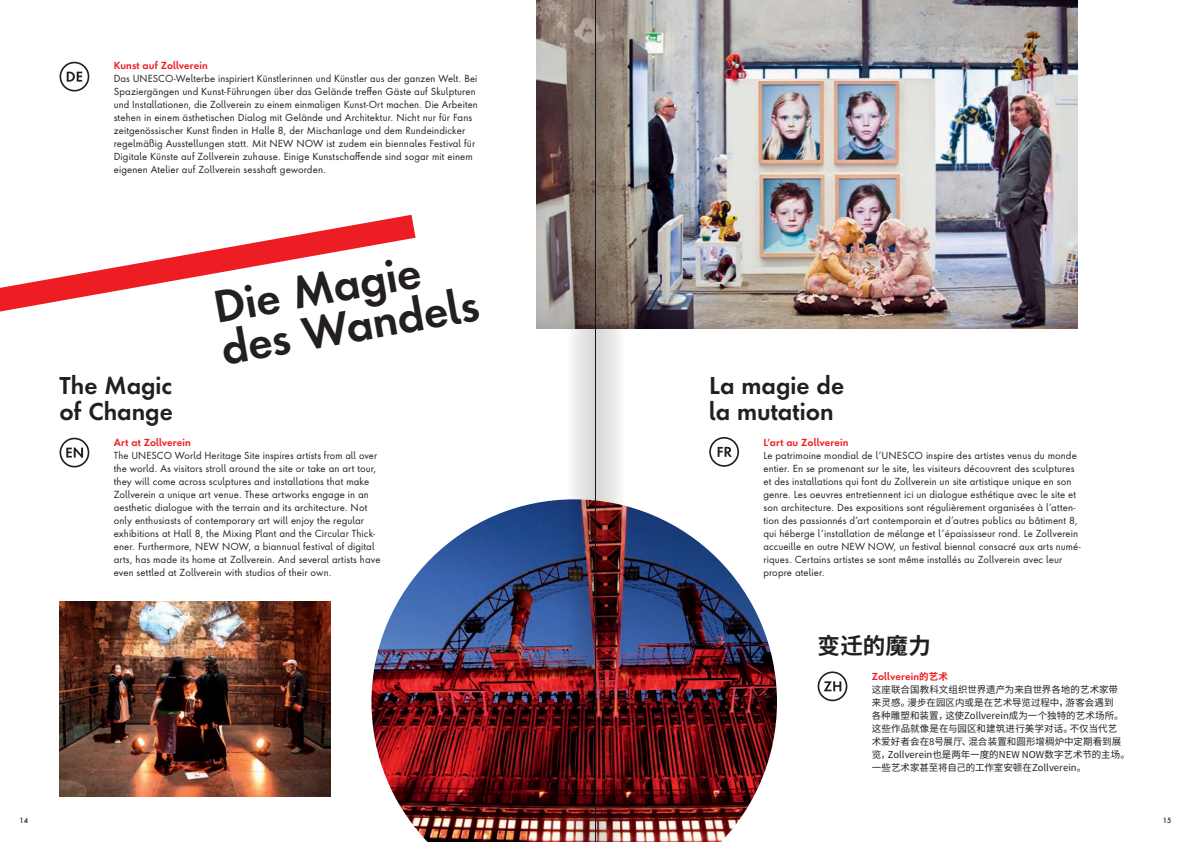
<style>
.page{position:relative;width:1191px;height:842px;background:#fff}
.page>*{position:absolute;margin:0;border:0;box-sizing:border-box;transform-origin:0 0}
.t1{font:600 42px/42px "Futura ND Alt";color:#231f20}
.t2{font:600 22.5px/26px "Futura ND Alt";color:#231f20}
.t3{font:700 22.5px "Source Han Sans CN";letter-spacing:.01em;color:#231f20}
.t4{font:9.5px/13px "Futura ND Alt";letter-spacing:.01em;color:#231f20}
.t5{font:9.5px/13px "Source Han Sans CN";letter-spacing:.005em;color:#231f20}
.t6{font:600 9.5px "Futura ND Alt";letter-spacing:.01em;color:#ee1d23}
.t7{font:500 7px "Futura ND Alt";color:#231f20}
.s1{font-family:"Source Han Sans CN";font-weight:700}
</style>
<div class="page">
<img style="left:536px;top:0;width:541px;height:329px">
<svg style="left:60px;top:62px;width:29px;height:30px"></svg>
<svg style="left:60px;top:438px;width:29px;height:29px"></svg>
<svg style="left:709px;top:437px;width:30px;height:30px"></svg>
<svg style="left:817px;top:671px;width:30px;height:30px"></svg>
<img style="left:371px;top:500px;width:406px;height:342px">
<img style="left:60px;top:602px;width:270px;height:195px">
<svg style="left:0;top:214px;width:416px;height:98px"></svg>
<img style="left:595px;top:0;width:38px;height:842px">
<img style="left:558px;top:0;width:37px;height:842px">
<p class="t6" style="left:114px;top:59px;width:96px">Kunst auf Zollverein</p>
<p class="t4" style="left:114px;top:71px;width:366px">Das UNESCO-Welterbe inspiriert Künstlerinnen und Künstler aus der ganzen Welt. Bei Spaziergängen und Kunst-Führungen über das Gelände treffen Gäste auf Skulpturen und Installationen, die Zollverein zu einem einmaligen Kunst-Ort machen. Die Arbeiten stehen in einem ästhetischen Dialog mit Gelände und Architektur. Nicht nur für Fans zeitgenössischer Kunst finden in Halle 8, der Mischanlage und dem Rundeindicker regelmäßig Ausstellungen statt. Mit NEW NOW ist zudem ein biennales Festival für Digitale Künste auf Zollverein zuhause. Einige Kunstschaffende sind sogar mit einem eigenen Atelier auf Zollverein sesshaft geworden.</p>
<h1 class="t1" style="left:210px;top:287px;width:263px;rotate:-10deg">Die Magie des Wandels</h1>
<h2 class="t2" style="left:60px;top:372px;width:115px">The Magic of Change</h2>
<h2 class="t2" style="left:709px;top:372px;width:137px">La magie de la mutation</h2>
<p class="t6" style="left:114px;top:436px;width:79px">Art at Zollverein</p>
<p class="t4" style="left:114px;top:448px;width:268px">The UNESCO World Heritage Site inspires artists from all over the world. As visitors stroll around the site or take an art tour, they will come across sculptures and installations that make Zollverein a unique art venue. These artworks engage in an aesthetic dialogue with the terrain and its architecture. Not only enthusiasts of contemporary art will enjoy the regular exhibitions at Hall 8, the Mixing Plant and the Circular Thick&shy;ener. Furthermore, NEW NOW, a biannual festival of digital arts, has made its home at Zollverein. And several artists have even settled at Zollverein with studios of their own.</p>
<p class="t6" style="left:763px;top:436px;width:87px">L’art au Zollverein</p>
<p class="t4" style="left:763px;top:448px;width:319px">Le patrimoine mondial de l’UNESCO inspire des artistes venus du monde entier. En se promenant sur le site, les visiteurs découvrent des sculptures et des installations qui font du Zollverein un site artistique unique en son genre. Les oeuvres entretiennent ici un dialogue esthétique avec le site et son architecture. Des expositions sont régulièrement organisées à l’atten&shy;tion des passionnés d’art contemporain et d’autres publics au bâtiment 8, qui héberge l’installation de mélange et l’épaississeur rond. Le Zollverein accueille en outre NEW NOW, un festival biennal consacré aux arts numé&shy;riques. Certains artistes se sont même installés au Zollverein avec leur propre atelier.</p>
<h2 class="t3" style="left:817px;top:633px;width:115px">变迁的魔力</h2>
<p class="t6" style="left:871px;top:670px;width:78px">Zollverein<span class="s1">的艺术</span></p>
<p class="t5" style="left:871px;top:683px;width:259px">这座联合国教科文组织世界遗产为来自世界各地的艺术家带来灵感。漫步在园区内或是在艺术导览过程中，游客会遇到<br>各种雕塑和装置，这使Zollverein成为一个独特的艺术场所。这些作品就像是在与园区和建筑进行美学对话。不仅当代艺<br>术爱好者会在8号展厅、混合装置和圆形增稠炉中定期看到展览，Zollverein也是两年一度的NEW NOW数字艺术节的主场。一些艺术家甚至将自己的工作室安顿在Zollverein。</p>
<p class="t7" style="left:20px;top:815px;width:10px">14</p>
<p class="t7" style="left:1163px;top:815px;width:10px">15</p>
</div>
